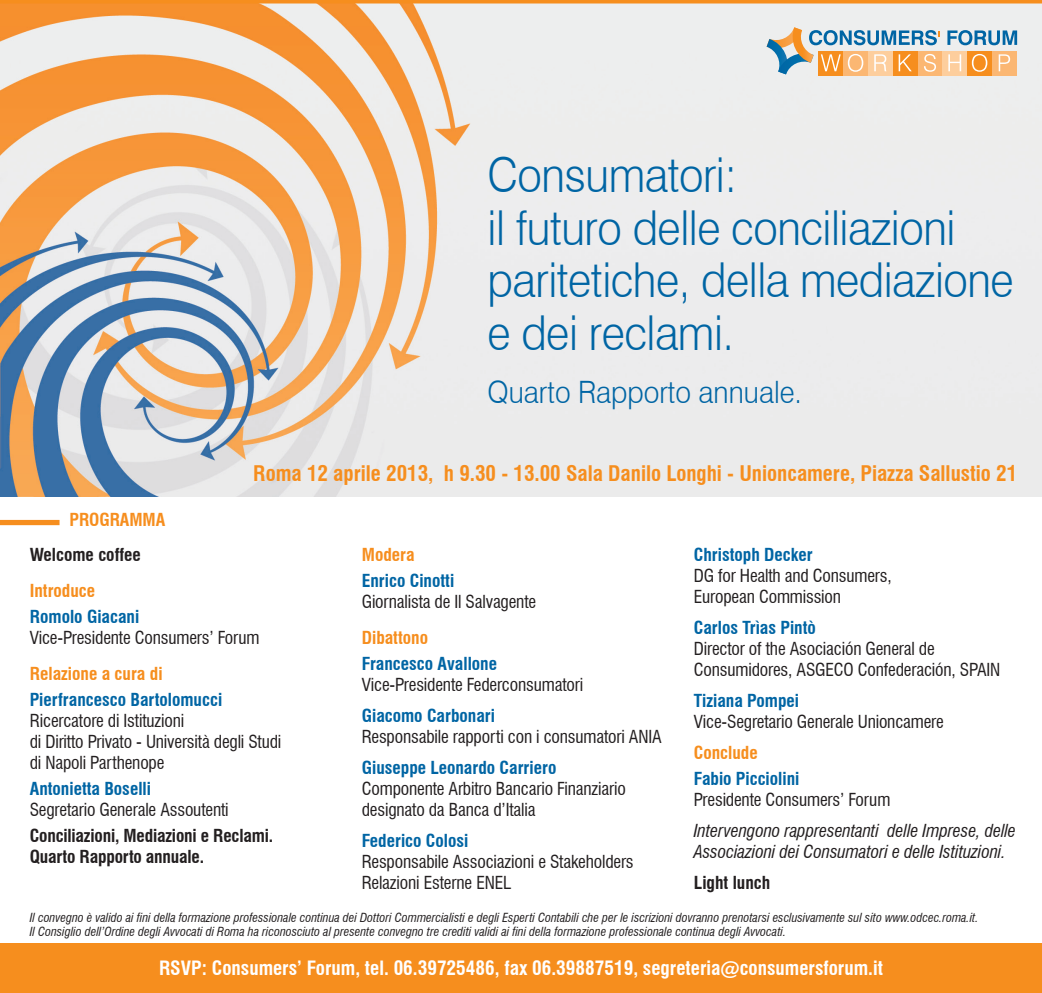
<style>
.page{position:relative;width:1042px;height:993px;background:#fff}
.page>*{position:absolute;margin:0;border:0;box-sizing:border-box;transform-origin:0 0}
.t1{font:300 48.12px/52.5px "Swiss 721 BT";letter-spacing:-.01em;color:#0065a4;scale:.91 1}
.t2{font:300 30.8px "Swiss 721 BT";color:#0065a4;scale:.91 1}
.t3{font:700 condensed 21px "Swiss 721 BT";color:#f68e1e}
.t4{font:700 condensed 19.25px "Swiss 721 BT";color:#fff}
.t5{font:condensed 17.5px/21px "Swiss 721 BT";letter-spacing:-.01em;color:#231f20}
.t6{font:700 condensed 17.5px "Swiss 721 BT";color:#0065a4}
.t7{font:italic condensed 17.5px/21px "Swiss 721 BT";letter-spacing:-.005em;color:#231f20}
.t8{font:700 condensed 17.5px/21px "Swiss 721 BT";letter-spacing:-.01em;color:#231f20}
.t9{font:700 condensed 17.5px "Swiss 721 BT";color:#f68e1e}
.t10{font:italic condensed 12.25px "Swiss 721 BT";color:#231f20}
</style>
<div class="page">
<img style="left:0;top:3px;width:1042px;height:493px">
<div style="left:0;top:519px;width:60px;height:6px;background:#f68e1e"></div>
<div style="left:0;top:943px;width:1042px;height:49px;background:#f68e1e"></div>
<hr style="left:0;top:0;width:1042px;height:3px;background:#f68e1e">
<svg style="left:947px;top:30px;width:70px;height:15px"></svg>
<div style="left:818px;top:51px;width:25px;height:25px;background:#f68e1e"></div>
<div style="left:843px;top:51px;width:25px;height:25px;background:#fbb773"></div>
<div style="left:868px;top:51px;width:25px;height:25px;background:#fdce9d"></div>
<div style="left:893px;top:51px;width:24px;height:25px;background:#f68e1e"></div>
<div style="left:917px;top:51px;width:25px;height:25px;background:#fbb773"></div>
<svg style="left:766px;top:27px;width:174px;height:47px"></svg>
<div style="left:942px;top:51px;width:25px;height:25px;background:#fdce9d"></div>
<svg style="left:948px;top:54px;width:13px;height:17px"></svg>
<div style="left:967px;top:51px;width:25px;height:25px;background:#f68e1e"></div>
<svg style="left:972px;top:54px;width:15px;height:18px"></svg>
<div style="left:992px;top:51px;width:25px;height:25px;background:#fbb773"></div>
<svg style="left:998px;top:54px;width:12px;height:17px"></svg>
<p class="t1" style="left:487px;top:148px;width:276px">Consumatori:</p>
<p class="t1" style="left:487px;top:201px;width:580px">il futuro delle conciliazioni paritetiche, della mediazione</p>
<p class="t1" style="left:487px;top:306px;width:273px">e dei reclami.</p>
<p class="t2" style="left:487px;top:373px;width:347px">Quarto Rapporto annuale.</p>
<p class="t9" style="left:69px;top:509px;width:97px">PROGRAMMA</p>
<p class="t3" style="left:253px;top:461px;width:765px">Roma 12 aprile 2013, h 9.30 - 13.00 Sala Danilo Longhi - Unioncamere, Piazza Sallustio 21</p>
<p class="t8" style="left:30px;top:543px;width:113px">Welcome coffee</p>
<p class="t9" style="left:30px;top:579px;width:67px">Introduce</p>
<p class="t6" style="left:30px;top:605px;width:111px">Romolo Giacani</p>
<p class="t5" style="left:30px;top:626px;width:231px">Vice-Presidente Consumers’ Forum</p>
<p class="t9" style="left:30px;top:662px;width:134px">Relazione a cura di</p>
<p class="t6" style="left:30px;top:688px;width:194px">Pierfrancesco Bartolomucci</p>
<p class="t5" style="left:30px;top:709px;width:156px">Ricercatore di Istituzioni</p>
<p class="t5" style="left:30px;top:730px;width:253px">di Diritto Privato - Università degli Studi</p>
<p class="t5" style="left:30px;top:751px;width:136px">di Napoli Parthenope</p>
<p class="t6" style="left:30px;top:777px;width:123px">Antonietta Boselli</p>
<p class="t5" style="left:30px;top:798px;width:200px">Segretario Generale Assoutenti</p>
<p class="t8" style="left:30px;top:824px;width:245px">Conciliazioni, Mediazioni e Reclami.<br>Quarto Rapporto annuale.</p>
<p class="t9" style="left:362px;top:543px;width:54px">Modera</p>
<p class="t6" style="left:362px;top:569px;width:94px">Enrico Cinotti</p>
<p class="t5" style="left:362px;top:590px;width:176px">Giornalista de Il Salvagente</p>
<p class="t9" style="left:362px;top:626px;width:68px">Dibattono</p>
<p class="t6" style="left:362px;top:652px;width:137px">Francesco Avallone</p>
<p class="t5" style="left:362px;top:673px;width:223px">Vice-Presidente Federconsumatori</p>
<p class="t6" style="left:362px;top:704px;width:135px">Giacomo Carbonari</p>
<p class="t5" style="left:362px;top:725px;width:301px">Responsabile rapporti con i consumatori ANIA</p>
<p class="t6" style="left:362px;top:756px;width:196px">Giuseppe Leonardo Carriero</p>
<p class="t5" style="left:362px;top:777px;width:265px">Componente Arbitro Bancario Finanziario designato da Banca d’Italia</p>
<p class="t6" style="left:362px;top:829px;width:108px">Federico Colosi</p>
<p class="t5" style="left:362px;top:850px;width:273px">Responsabile Associazioni e Stakeholders<br>Relazioni Esterne ENEL</p>
<p class="t6" style="left:694px;top:543px;width:120px">Christoph Decker</p>
<p class="t5" style="left:694px;top:564px;width:199px">DG for Health and Consumers,</p>
<p class="t5" style="left:694px;top:585px;width:149px">European Commission</p>
<p class="t6" style="left:694px;top:616px;width:124px">Carlos Trìas Pintò</p>
<p class="t5" style="left:694px;top:637px;width:308px">Director of the Asociación General de<br>Consumidores, ASGECO Confederación, SPAIN</p>
<p class="t6" style="left:694px;top:689px;width:107px">Tiziana Pompei</p>
<p class="t5" style="left:694px;top:710px;width:252px">Vice-Segretario Generale Unioncamere</p>
<p class="t9" style="left:694px;top:741px;width:65px">Conclude</p>
<p class="t6" style="left:694px;top:767px;width:107px">Fabio Picciolini</p>
<p class="t5" style="left:694px;top:788px;width:198px">Presidente Consumers’ Forum</p>
<p class="t7" style="left:694px;top:819px;width:324px">Intervengono rappresentanti delle Imprese, delle<br>Associazioni dei Consumatori e delle Istituzioni.</p>
<p class="t8" style="left:694px;top:871px;width:78px">Light lunch</p>
<p class="t10" style="left:30px;top:910px;width:950px">Il convegno è valido ai fini della formazione professionale continua dei Dottori Commercialisti e degli Esperti Contabili che per le iscrizioni dovranno prenotarsi esclusivamente sul sito www.odcec.roma.it.</p>
<p class="t10" style="left:30px;top:924px;width:758px">Il Consiglio dell’Ordine degli Avvocati di Roma ha riconosciuto al presente convegno tre crediti validi ai fini della formazione professionale continua degli Avvocati.</p>
<p class="t4" style="left:159px;top:956px;width:725px">RSVP: Consumers’ Forum, tel. 06.39725486, fax 06.39887519, segreteria@consumersforum.it</p>
</div>
